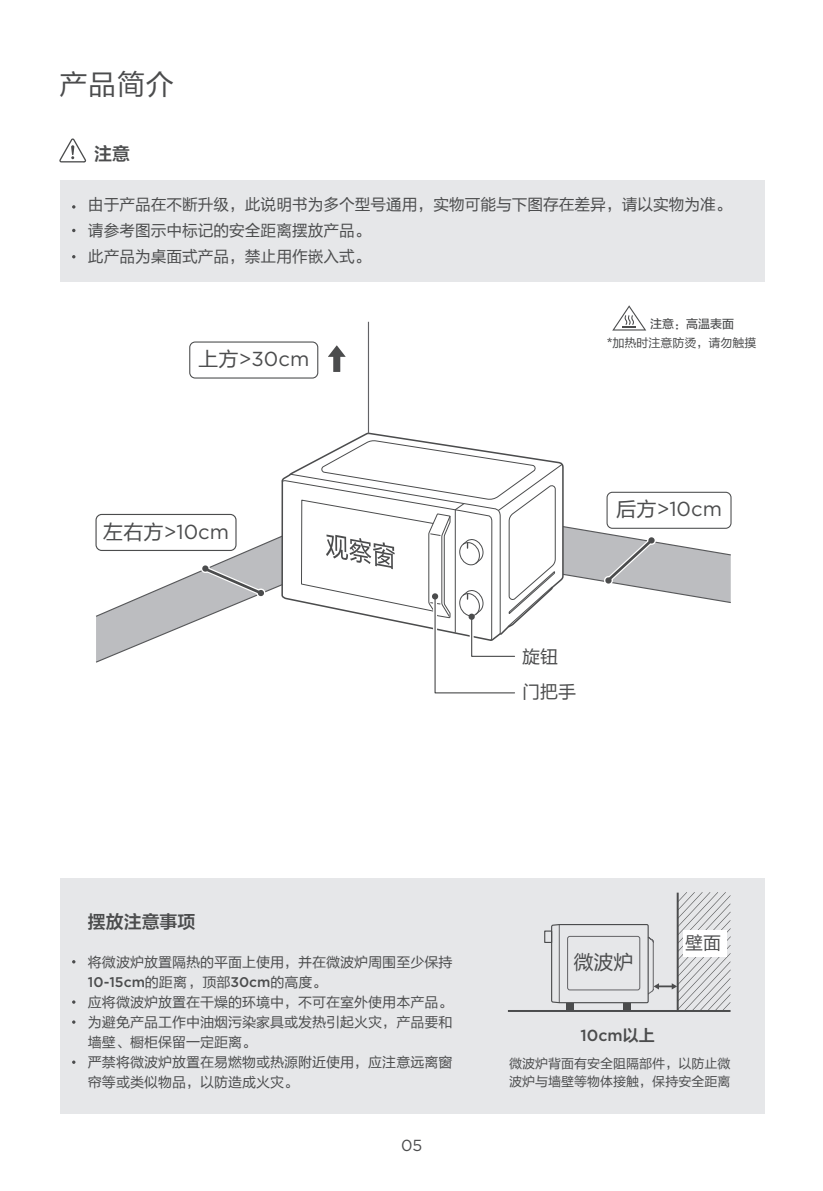
<style>
.page{position:relative;width:823px;height:1191px;background:#fff}
.page>*{position:absolute;margin:0;border:0;box-sizing:border-box;transform-origin:0 0}
.t1{font:28px "FZLTHK GBK1 0";color:#4b4c4d}
.t2{font:20.2px "Gotham";color:#4b4c4d}
.t3{font:20px "FZLTHK GBK1 0";color:#4b4c4d}
.t4{font:18px "FZLTZCHK GBK1 0";color:#4b4c4d}
.t5{font:18px/34.8px "FZLTHK GBK1 0";color:#4b4c4d}
.t6{font:16px/26px "FZLTHK GBK1 0";color:#4b4c4d}
.t7{font:500 16px "Gotham";color:#4b4c4d}
.t8{font:16px "Gotham";color:#4b4c4d}
.t9{font:14px/20px "FZLTHK GBK1 0";color:#4b4c4d}
.t10{font:500 14px "Gotham";color:#4b4c4d}
.t11{font:13px/18px "FZLTHK GBK1 0";color:#4b4c4d}
.t12{font:12px "FZLTHK GBK1 0";color:#4b4c4d}
.t13{font:12px "FZLTZHUNHK GBK1 0";color:#4b4c4d}
.s1{font-family:"FZLTHK GBK1 0"}
.s2{font-family:"FZLTHK GBK1 0";font-weight:400}
.s3{font-family:"FZLTZCHK GBK1 0";font-weight:400}
</style>
<div class="page">
<div style="left:60px;top:878px;width:704px;height:236px;background:#e6e7e9"></div>
<div style="left:60px;top:180px;width:704px;height:101px;background:#e6e7e9"></div>
<svg style="left:72px;top:205px;width:3px;height:4px"></svg>
<hr style="left:367px;top:322px;width:2px;height:111px;background:#636366">
<svg style="left:328px;top:345px;width:18px;height:27px"></svg>
<svg style="left:96px;top:440px;width:635px;height:254px"></svg>
<div style="left:468px;top:613px;width:7px;height:7px;background:#4b4c4d;border-radius:3px"></div>
<svg style="left:431px;top:593px;width:7px;height:7px"></svg>
<div style="left:95px;top:514px;width:141px;height:37px;border:1px solid #4b4c4d;border-radius:6px"></div>
<div style="left:189px;top:341px;width:129px;height:37px;border:1px solid #4b4c4d;border-radius:5px"></div>
<div style="left:606px;top:492px;width:125px;height:37px;border:1px solid #4b4c4d;border-radius:5px"></div>
<svg style="left:604px;top:577px;width:7px;height:7px"></svg>
<svg style="left:647px;top:537px;width:7px;height:7px"></svg>
<svg style="left:551px;top:892px;width:179px;height:118px"></svg>
<div style="left:544px;top:930px;width:8px;height:13px;border:1px solid #4b4c4d"></div>
<hr style="left:676px;top:892px;width:2px;height:119px;background:#4b4c4d">
<hr style="left:507px;top:1010px;width:223px;height:2px;background:#4b4c4d">
<svg style="left:59px;top:138px;width:28px;height:25px"></svg>
<svg style="left:612px;top:305px;width:34px;height:25px"></svg>
<h1 class="t1" style="left:60px;top:69px;width:116px">产品简介</h1>
<p class="t4" style="left:94px;top:144px;width:37px">注意</p>
<p class="t6" style="left:88px;top:192px;width:644px">由于产品在不断升级，此说明书为多个型号通用，实物可能与下图存在差异，请以实物为准。请参考图示中标记的安全距离摆放产品。<br>此产品为桌面式产品，禁止用作嵌入式。</p>
<h2 class="t2" style="left:198px;top:346px;width:112px"><span class="s1">上方</span>&gt;30cm</h2>
<h2 class="t2" style="left:103px;top:518px;width:128px"><span class="s1">左右方</span>&gt;10cm</h2>
<p class="t13" style="left:649px;top:317px;width:85px">注意：高温表面</p>
<p class="t12" style="left:606px;top:336px;width:151px">*加热时注意防烫，请勿触摸</p>
<h2 class="t2" style="left:615px;top:496px;width:107px"><span class="s1">后方</span>&gt;10cm</h2>
<p class="t5" style="left:521px;top:640px;width:55px">旋钮门把手</p>
<p class="t4" style="left:88px;top:912px;width:109px">摆放注意事项</p>
<p class="t9" style="left:88px;top:952px;width:366px">将微波炉放置隔热的平面上使用，并在微波炉周围至少保持</p>
<p class="t10" style="left:88px;top:973px;width:240px">10-15cm<span class="s2">的距离，顶部</span>30cm<span class="s2">的高度。</span></p>
<p class="t9" style="left:88px;top:992px;width:366px">应将微波炉放置在干燥的环境中，不可在室外使用本产品。为避免产品工作中油烟污染家具或发热引起火灾，产品要和墙壁、橱柜保留一定距离。<br>严禁将微波炉放置在易燃物或热源附近使用，应注意远离窗帘等或类似物品，以防造成火灾。</p>
<p class="t8" style="left:401px;top:1135px;width:23px">05</p>
<h3 class="t3" style="left:573px;top:951px;width:61px">微波炉</h3>
<p class="t7" style="left:580px;top:1024px;width:76px">10cm<span class="s3">以上</span></p>
<p class="t5" style="left:684px;top:926px;width:37px">壁面</p>
<p class="t11" style="left:509px;top:1054px;width:222px">微波炉背面有安全阻隔部件，以防止微波炉与墙壁等物体接触，保持安全距离</p>
</div>
